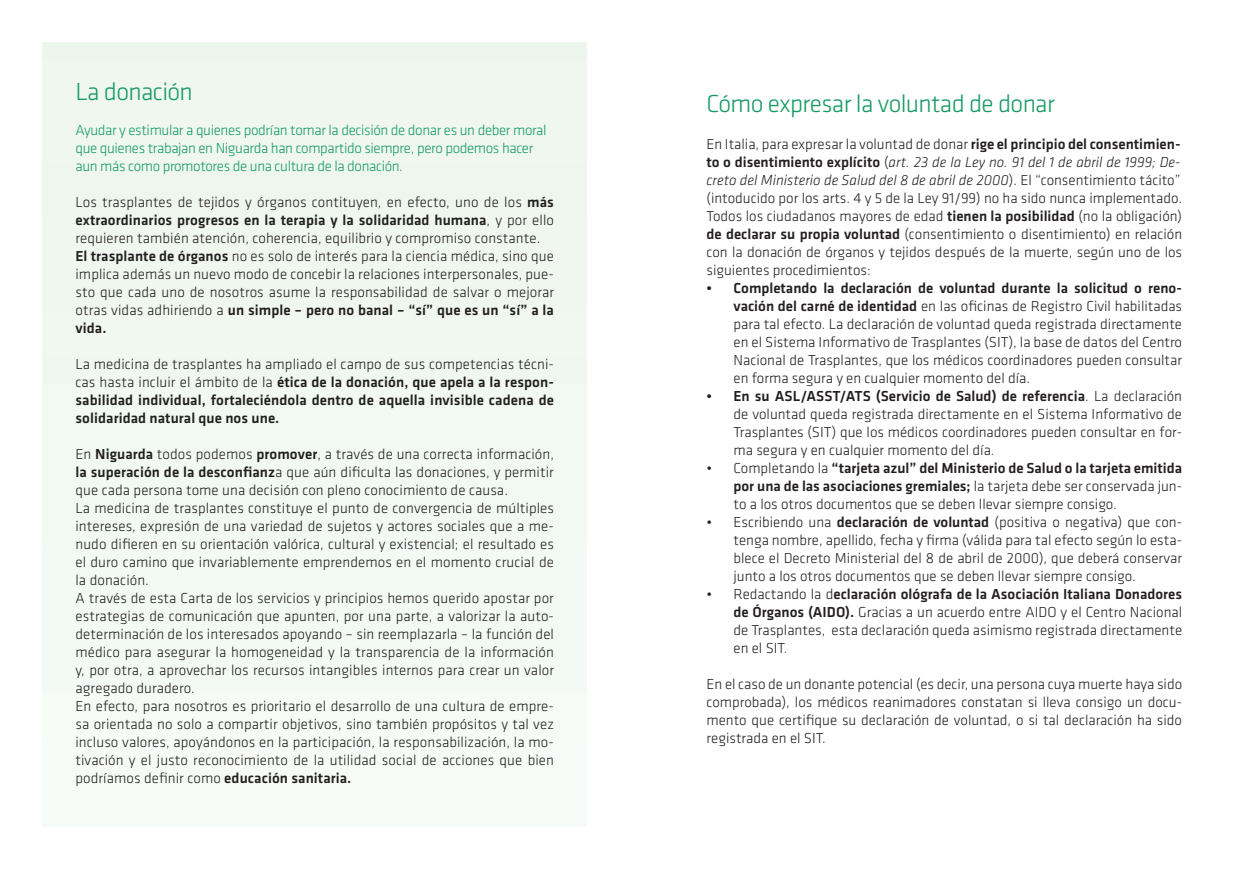
<style>
.page{position:relative;width:1259px;height:893px;background:#fff}
.page>*{position:absolute;margin:0;border:0;box-sizing:border-box;transform-origin:0 0}
.t1{font:300 25.5px "Klavika";letter-spacing:-.025em;color:#179a64}
.t2{font:300 15px/18px "Klavika";color:#231f20;text-align:justify}
.t3{font:500 15px/18px "Klavika";letter-spacing:.005em;color:#231f20;text-align:justify}
.t4{font:300 15px/18px "Klavika";letter-spacing:-.025em;color:#179a64}
.s1{font-weight:500}
.s2{font-weight:300}
.s3{font-style:italic}
</style>
<div class="page">
<p class="t1" style="left:75px;top:78px;width:119px">La donación</p>
<p class="t4" style="left:75px;top:121px;width:473px">Ayudar y estimular a quienes podrían tomar la decisión de donar es un deber moral que quienes trabajan en Niguarda han compartido siempre, pero podemos hacer aun más como promotores de una cultura de la donación.</p>
<p class="t2" style="left:75px;top:193px;width:480px">Los trasplantes de tejidos y órganos contituyen, en efecto, uno de los <span class="s1">más extraordinarios progresos en la terapia y la solidaridad humana</span>, y por ello requieren también atención, coherencia, equilibrio y compromiso constante.</p>
<p class="t2" style="left:75px;top:247px;width:480px"><span class="s1">El trasplante de órganos</span> no es solo de interés para la ciencia médica, sino que implica además un nuevo modo de concebir la relaciones interpersonales, pue&shy;sto que cada uno de nosotros asume la responsabilidad de salvar o mejorar otras vidas adhiriendo a <span class="s1">un simple – pero no banal – “sí” que es un “sí” a la vida.</span></p>
<p class="t3" style="left:75px;top:355px;width:480px"><span class="s2">La medicina de trasplantes ha ampliado el campo de sus competencias técni&shy;cas hasta incluir el ámbito de la</span> ética de la donación, que apela a la respon&shy;sabilidad individual, fortaleciéndola dentro de aquella invisible cadena de solidaridad natural que nos une.</p>
<p class="t2" style="left:75px;top:445px;width:480px">En <span class="s1">Niguarda</span> todos podemos <span class="s1">promover</span>, a través de una correcta información, <span class="s1">la superación de la desconfianz</span>a que aún dificulta las donaciones, y permitir que cada persona tome una decisión con pleno conocimiento de causa.</p>
<p class="t2" style="left:75px;top:499px;width:480px">La medicina de trasplantes constituye el punto de convergencia de múltiples intereses, expresión de una variedad de sujetos y actores sociales que a me&shy;nudo difieren en su orientación valórica, cultural y existencial; el resultado es el duro camino que invariablemente emprendemos en el momento crucial de la donación.</p>
<p class="t2" style="left:75px;top:589px;width:480px">A través de esta Carta de los servicios y principios hemos querido apostar por estrategias de comunicación que apunten, por una parte, a valorizar la auto&shy;determinación de los interesados apoyando – sin reemplazarla – la función del médico para asegurar la homogeneidad y la transparencia de la información y, por otra, a aprovechar los recursos intangibles internos para crear un valor agregado duradero.</p>
<p class="t2" style="left:75px;top:697px;width:480px">En efecto, para nosotros es prioritario el desarrollo de una cultura de empre&shy;sa orientada no solo a compartir objetivos, sino también propósitos y tal vez incluso valores, apoyándonos en la participación, la responsabilización, la mo&shy;tivación y el justo reconocimiento de la utilidad social de acciones que bien podríamos definir como <span class="s1">educación sanitaria.</span></p>
<p class="t1" style="left:706px;top:89px;width:350px">Cómo expresar la voluntad de donar</p>
<p class="t2" style="left:706px;top:135px;width:477px">En Italia, para expresar la voluntad de donar <span class="s1">rige el principio del consentimien&shy;to o disentimiento explícito</span> (<span class="s3">art. 23 de la Ley no. 91 del 1 de abril de 1999; De&shy;creto del Ministerio de Salud del 8 de abril de 2000</span>). El “consentimiento tácito” (intoducido por los arts. 4 y 5 de la Ley 91/99) no ha sido nunca implementado.</p>
<p class="t2" style="left:706px;top:207px;width:477px">Todos los ciudadanos mayores de edad <span class="s1">tienen la posibilidad</span> (no la obligación) <span class="s1">de declarar su propia voluntad</span> (consentimiento o disentimiento) en relación con la donación de órganos y tejidos después de la muerte, según uno de los siguientes procedimientos:</p>
<p class="t2" style="left:733px;top:279px;width:450px;text-indent:-27px"><span class="s1">• Completando la declaración de voluntad durante la solicitud o reno&shy;vación del carné de identidad</span> en las oficinas de Registro Civil habilitadas para tal efecto. La declaración de voluntad queda registrada directamente en el Sistema Informativo de Trasplantes (SIT), la base de datos del Centro Nacional de Trasplantes, que los médicos coordinadores pueden consultar en forma segura y en cualquier momento del día.</p>
<p class="t2" style="left:733px;top:387px;width:450px;text-indent:-27px"><span class="s1">• En su ASL/ASST/ATS (Servicio de Salud) de referencia</span>. La declaración de voluntad queda registrada directamente en el Sistema Informativo de Trasplantes (SIT) que los médicos coordinadores pueden consultar en for&shy;ma segura y en cualquier momento del día.</p>
<p class="t2" style="left:733px;top:459px;width:450px;text-indent:-27px">• Completando la <span class="s1">“tarjeta azul” del Ministerio de Salud o la tarjeta emitida por una de las asociaciones gremiales;</span> la tarjeta debe ser conservada jun&shy;to a los otros documentos que se deben llevar siempre consigo.</p>
<p class="t2" style="left:733px;top:513px;width:450px;text-indent:-27px">• Escribiendo una <span class="s1">declaración de voluntad</span> (positiva o negativa) que con&shy;tenga nombre, apellido, fecha y firma (válida para tal efecto según lo esta&shy;blece el Decreto Ministerial del 8 de abril de 2000), que deberá conservar junto a los otros documentos que se deben llevar siempre consigo.</p>
<p class="t2" style="left:733px;top:585px;width:450px;text-indent:-27px">• Redactando la d<span class="s1">eclaración ológrafa de la Asociación Italiana Donadores de Órganos (AIDO).</span> Gracias a un acuerdo entre AIDO y el Centro Nacional de Trasplantes, esta declaración queda asimismo registrada directamente en el SIT.</p>
<p class="t2" style="left:706px;top:675px;width:477px">En el caso de un donante potencial (es decir, una persona cuya muerte haya sido comprobada), los médicos reanimadores constatan si lleva consigo un docu&shy;mento que certifique su declaración de voluntad, o si tal declaración ha sido registrada en el SIT.</p>
</div>
